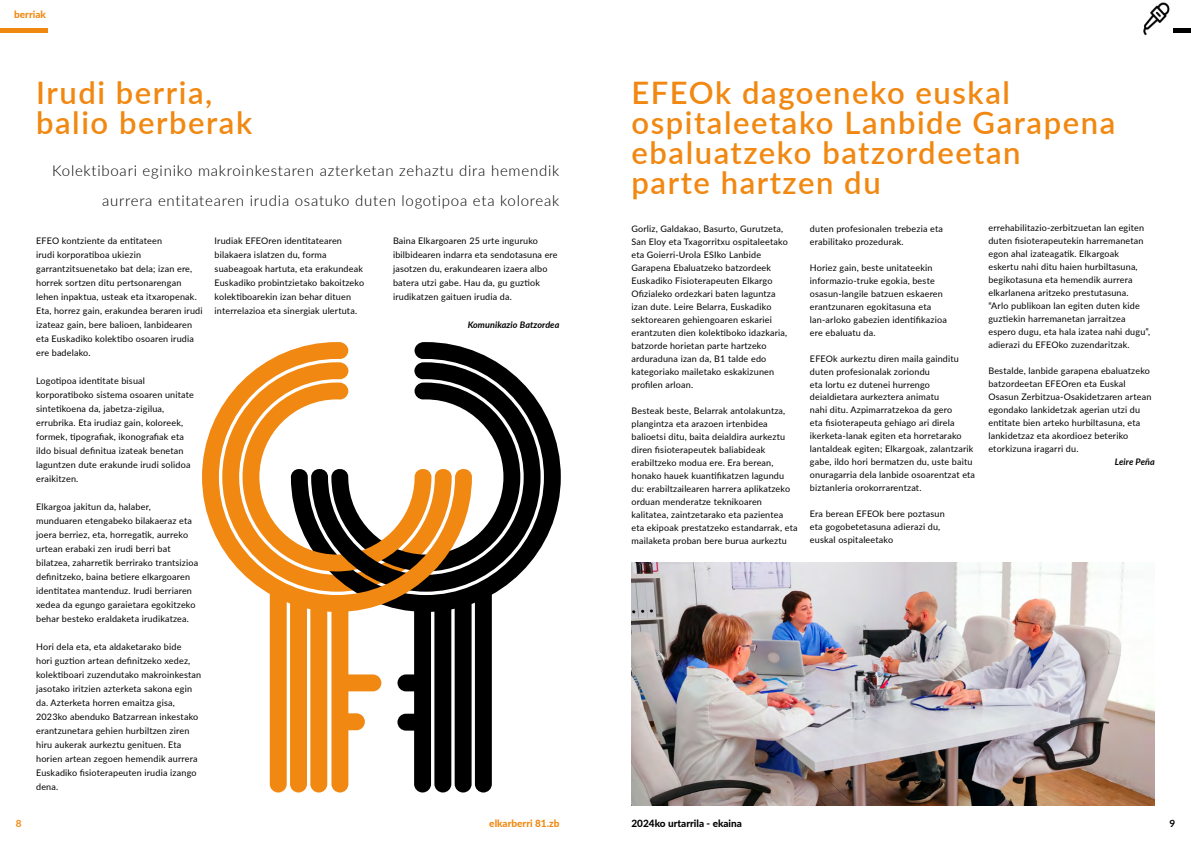
<style>
.page{position:relative;width:1191px;height:842px;background:#fff}
.page>*{position:absolute;margin:0;border:0;box-sizing:border-box;transform-origin:0 0}
.t1{font:600 31px/30px "Lato";letter-spacing:.05em;color:#f18811}
.t2{font:300 15px/30px "Lato";letter-spacing:.05em;color:#000;text-align:right}
.t3{font:800 10px "Lato";color:#000}
.t4{font:800 10px "Lato";color:#f18811}
.t5{font:700 10px "Lato";color:#f18811}
.t6{font:700 10px "Lato";color:#000}
.t7{font:9px/13px "Lato";letter-spacing:.02em;color:#000}
.t8{font:italic 700 9px "Lato";letter-spacing:.01em;color:#000}
</style>
<div class="page">
<hr style="left:1174px;top:29px;width:17px;height:4px;background:#000">
<img style="left:1143px;top:2px;width:27px;height:33px">
<img style="left:631px;top:562px;width:523px;height:244px">
<svg style="left:472px;top:350px;width:89px;height:245px"></svg>
<svg style="left:472px;top:362px;width:68px;height:230px;fill:#000"></svg>
<svg style="left:202px;top:342px;width:270px;height:270px"></svg>
<svg style="left:270px;top:586px;width:95px;height:206px"></svg>
<svg style="left:397px;top:586px;width:95px;height:206px"></svg>
<div style="left:333px;top:674px;width:48px;height:17px;background:#f18811;border-radius:8px"></div>
<hr style="left:0;top:29px;width:47px;height:4px;background:#f18811">
<p class="t4" style="left:14px;top:7px;width:33px">berriak</p>
<h1 class="t1" style="left:36px;top:77px;width:218px">Irudi berria, balio berberak</h1>
<h2 class="t2" style="left:52px;top:155px;width:508px">Kolektiboari eginiko makroinkestaren azterketan zehaztu dira hemendik aurrera entitatearen irudia osatuko duten logotipoa eta koloreak</h2>
<p class="t7" style="left:36px;top:233px;width:168px;line-height:14px">EFEO kontziente da entitateen<br>irudi korporatiboa ukiezin garrantzitsuenetako bat dela; izan ere, horrek sortzen ditu pertsonarengan lehen inpaktua, usteak eta itxaropenak.<br>Eta, horrez gain, erakundea beraren irudi izateaz gain, bere balioen, lanbidearen eta Euskadiko kolektibo osoaren irudia ere badelako.</p>
<p class="t7" style="left:36px;top:373px;width:159px;line-height:14px">Logotipoa identitate bisual korporatiboko sistema osoaren unitate sintetikoena da, jabetza-zigilua, errubrika. Eta irudiaz gain, koloreek, formek, tipografiak, ikonografiak eta ildo bisual definitua izateak benetan laguntzen dute erakunde irudi solidoa eraikitzen.</p>
<p class="t7" style="left:36px;top:499px;width:164px;line-height:14px">Elkargoa jakitun da, halaber, munduaren etengabeko bilakaeraz eta joera berriez, eta, horregatik, aurreko urtean erabaki zen irudi berri bat bilatzea, zaharretik berrirako trantsizioa definitzeko, baina betiere elkargoaren identitatea mantenduz. Irudi berriaren xedea da egungo garaietara egokitzeko behar besteko eraldaketa irudikatzea.</p>
<p class="t7" style="left:36px;top:639px;width:167px;line-height:14px">Hori dela eta, eta aldaketarako bide<br>hori guztion artean definitzeko xedez, kolektiboari zuzendutako makroinkestan jasotako iritzien azterketa sakona egin da. Azterketa horren emaitza gisa, 2023ko abenduko Batzarrean inkestako erantzunetara gehien hurbiltzen ziren hiru aukerak aurkeztu genituen. Eta horien artean zegoen hemendik aurrera Euskadiko fisioterapeuten irudia izango dena.</p>
<p class="t7" style="left:215px;top:233px;width:151px;line-height:14px">Irudiak EFEOren identitatearen bilakaera islatzen du, forma suabeagoak hartuta, eta erakundeak Euskadiko probintzietako bakoitzeko kolektiboarekin izan behar dituen interrelazioa eta sinergiak ulertuta.</p>
<p class="t7" style="left:393px;top:233px;width:166px;line-height:14px">Baina Elkargoaren 25 urte inguruko ibilbidearen indarra eta sendotasuna ere jasotzen du, erakundearen izaera albo batera utzi gabe. Hau da, gu guztiok irudikatzen gaituen irudia da.</p>
<p class="t8" style="left:468px;top:318px;width:93px">Komunikazio Batzordea</p>
<h1 class="t1" style="left:631px;top:77px;width:485px">EFEOk dagoeneko euskal ospitaleetako Lanbide Garapena ebaluatzeko batzordeetan<br>parte hartzen du</h1>
<p class="t7" style="left:631px;top:221px;width:158px">Gorliz, Galdakao, Basurto, Gurutzeta, San Eloy eta Txagorritxu ospitaleetako eta Goierri-Urola ESIko Lanbide Garapena Ebaluatzeko batzordeek Euskadiko Fisioterapeuten Elkargo Ofizialeko ordezkari baten laguntza izan dute. Leire Belarra, Euskadiko sektorearen gehiengoaren eskariei erantzuten dien kolektiboko idazkaria, batzorde horietan parte hartzeko arduraduna izan da, B1 talde edo kategoriako mailetako eskakizunen profilen arloan.</p>
<p class="t7" style="left:631px;top:403px;width:167px">Besteak beste, Belarrak antolakuntza, plangintza eta arazoen irtenbidea balioetsi ditu, baita deialdira aurkeztu diren fisioterapeutek baliabideak erabiltzeko modua ere. Era berean, honako hauek kuantifikatzen lagundu du: erabiltzailearen harrera aplikatzeko orduan menderatze teknikoaren kalitatea, zaintzetarako eta pazientea eta ekipoak prestatzeko estandarrak, eta mailaketa proban bere burua aurkeztu</p>
<p class="t7" style="left:810px;top:221px;width:134px">duten profesionalen trebezia eta erabilitako prozedurak.</p>
<p class="t7" style="left:810px;top:260px;width:138px">Horiez gain, beste unitateekin informazio-truke egokia, beste osasun-langile batzuen eskaeren erantzunaren egokitasuna eta lan-arloko gabezien identifikazioa ere ebaluatu da.</p>
<p class="t7" style="left:810px;top:351px;width:167px">EFEOk aurkeztu diren maila gainditu duten profesionalak zoriondu<br>eta lortu ez dutenei hurrengo deialdietara aurkeztera animatu<br>nahi ditu. Azpimarratzekoa da gero<br>eta fisioterapeuta gehiago ari direla ikerketa-lanak egiten eta horretarako lantaldeak egiten; Elkargoak, zalantzarik gabe, ildo hori bermatzen du, uste baitu onuragarria dela lanbide osoarentzat eta biztanleria orokorrarentzat.</p>
<p class="t7" style="left:810px;top:507px;width:136px">Era berean EFEOk bere poztasun eta gogobetetasuna adierazi du, euskal ospitaleetako</p>
<p class="t7" style="left:988px;top:221px;width:163px">errehabilitazio-zerbitzuetan lan egiten duten fisioterapeutekin harremanetan egon ahal izateagatik. Elkargoak eskertu nahi ditu haien hurbiltasuna, begikotasuna eta hemendik aurrera elkarlanena aritzeko prestutasuna. “Arlo publikoan lan egiten duten kide guztiekin harremanetan jarraitzea espero dugu, eta hala izatea nahi dugu”, adierazi du EFEOko zuzendaritzak.</p>
<p class="t7" style="left:988px;top:364px;width:164px">Bestalde, lanbide garapena ebaluatzeko batzordeetan EFEOren eta Euskal Osasun Zerbitzua-Osakidetzaren artean egondako lankidetzak agerian utzi du entitate bien arteko hurbiltasuna, eta lankidetzaz eta akordioez beteriko etorkizuna iragarri du.</p>
<p class="t8" style="left:1115px;top:455px;width:41px">Leire Peña</p>
<p class="t3" style="left:631px;top:816px;width:112px">2024ko urtarrila - ekaina</p>
<p class="t4" style="left:489px;top:816px;width:72px">elkarberri 81.zb</p>
<p class="t5" style="left:16px;top:816px;width:7px">8</p>
<p class="t6" style="left:1169px;top:816px;width:7px">9</p>
</div>
